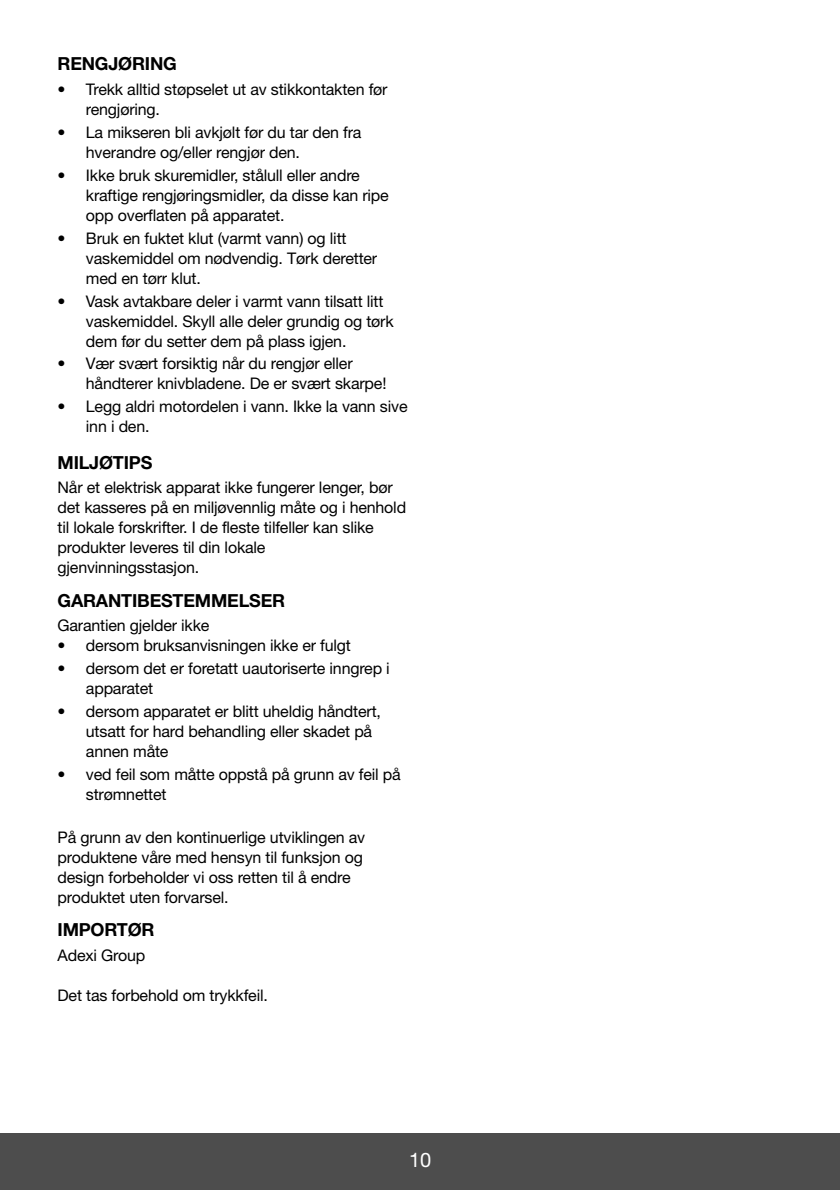
<style>
.page{position:relative;width:840px;height:1190px;background:#fff}
.page>*{position:absolute;margin:0;border:0;box-sizing:border-box;transform-origin:0 0}
.t1{font:20px "Helvetica Neue";color:#fff}
.t2{font:700 18px "Helvetica Neue";letter-spacing:-.01em;color:#000}
.t3{font:16px/20px "Helvetica Neue";letter-spacing:-.01em;color:#000}
</style>
<div class="page">
<div style="left:0;top:1133px;width:839px;height:56px;background:#4d4d4d"></div>
<p class="t2" style="left:57px;top:58px;width:121px">RENGJØRING</p>
<p class="t3" style="left:86px;top:81px;width:303px;text-indent:-28px">• Trekk alltid støpselet ut av stikkontakten før rengjøring.</p>
<p class="t3" style="left:86px;top:124px;width:277px;text-indent:-28px">• La mikseren bli avkjølt før du tar den fra hverandre og/eller rengjør den.</p>
<p class="t3" style="left:86px;top:167px;width:304px;text-indent:-28px">• Ikke bruk skuremidler, stålull eller andre kraftige rengjøringsmidler, da disse kan ripe opp overflaten på apparatet.</p>
<p class="t3" style="left:86px;top:229px;width:293px;text-indent:-28px">• Bruk en fuktet klut (varmt vann) og litt vaskemiddel om nødvendig. Tørk deretter med en tørr klut.</p>
<p class="t3" style="left:86px;top:292px;width:309px;text-indent:-28px">• Vask avtakbare deler i varmt vann tilsatt litt vaskemiddel. Skyll alle deler grundig og tørk dem før du setter dem på plass igjen.</p>
<p class="t3" style="left:86px;top:355px;width:302px;text-indent:-28px">• Vær svært forsiktig når du rengjør eller håndterer knivbladene. De er svært skarpe!</p>
<p class="t3" style="left:86px;top:398px;width:323px;text-indent:-28px">• Legg aldri motordelen i vann. Ikke la vann sive inn i den.</p>
<p class="t2" style="left:57px;top:455px;width:96px">MILJØTIPS</p>
<p class="t3" style="left:57px;top:479px;width:350px">Når et elektrisk apparat ikke fungerer lenger, bør det kasseres på en miljøvennlig måte og i henhold til lokale forskrifter. I de fleste tilfeller kan slike produkter leveres til din lokale gjenvinningsstasjon.</p>
<p class="t2" style="left:57px;top:593px;width:229px">GARANTIBESTEMMELSER</p>
<p class="t3" style="left:57px;top:616px;width:153px">Garantien gjelder ikke</p>
<p class="t3" style="left:57px;top:636px;width:295px">• dersom bruksanvisningen ikke er fulgt</p>
<p class="t3" style="left:86px;top:659px;width:305px;text-indent:-28px">• dersom det er foretatt uautoriserte inngrep i apparatet</p>
<p class="t3" style="left:86px;top:702px;width:296px;text-indent:-28px">• dersom apparatet er blitt uheldig håndtert, utsatt for hard behandling eller skadet på annen måte</p>
<p class="t3" style="left:86px;top:765px;width:316px;text-indent:-28px">• ved feil som måtte oppstå på grunn av feil på strømnettet</p>
<p class="t3" style="left:57px;top:828px;width:309px">På grunn av den kontinuerlige utviklingen av produktene våre med hensyn til funksjon og design forbeholder vi oss retten til å endre produktet uten forvarsel.</p>
<p class="t2" style="left:57px;top:922px;width:98px">IMPORTØR</p>
<p class="t3" style="left:57px;top:946px;width:89px">Adexi Group</p>
<p class="t3" style="left:57px;top:986px;width:212px">Det tas forbehold om trykkfeil.</p>
<p class="t1" style="left:409px;top:1152px;width:24px">10</p>
</div>
